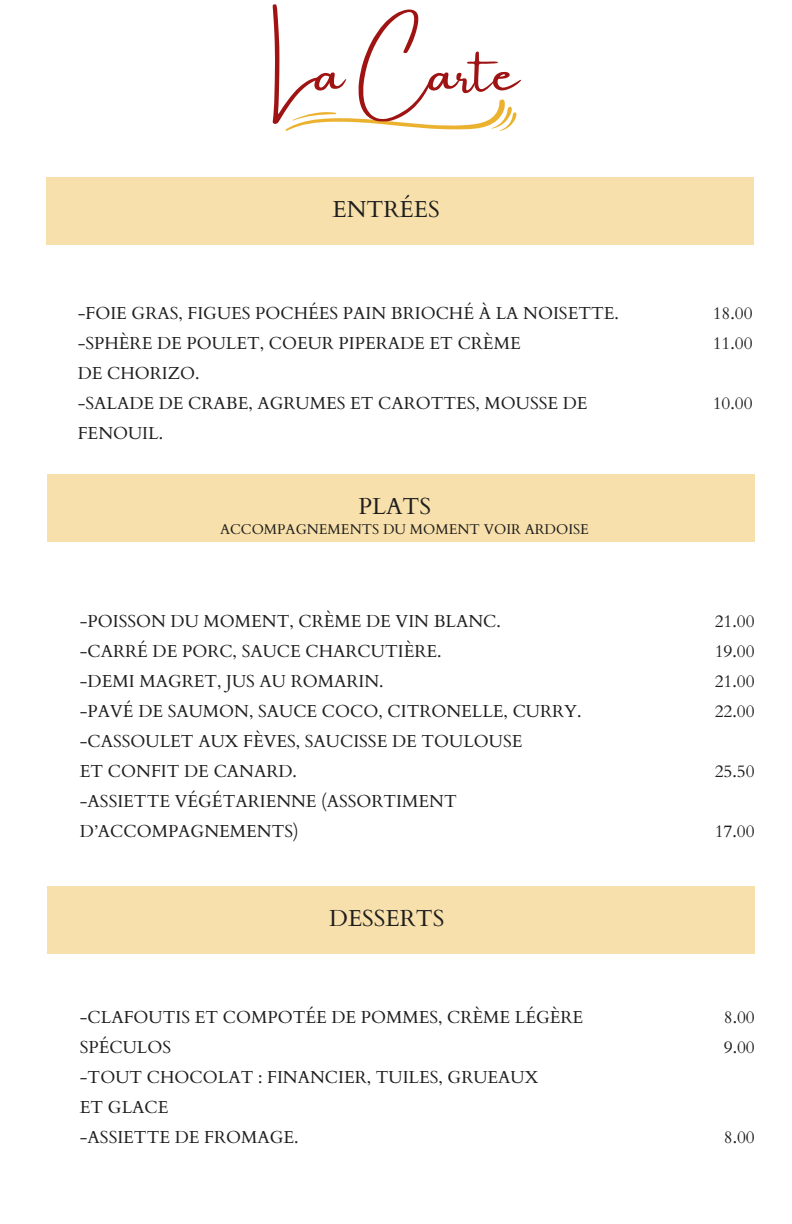
<style>
.page{position:relative;width:792px;height:1224px;background:#fff}
.page>*{position:absolute;margin:0;border:0;box-sizing:border-box;transform-origin:0 0}
.t1{font:54.7px "Amsterdam One";color:#9f1313}
.t2{font:23.1px "Cardo";color:#1e1e1e}
.t3{font:17.4px/30px "Cardo";color:#1e1e1e}
.t4{font:14.1px "Cardo";color:#1e1e1e}
</style>
<div class="page">
<svg style="left:285px;top:99px;width:232px;height:32px"></svg>
<div style="left:47px;top:177px;width:707px;height:67px;background:#f7e0ab"></div>
<div style="left:48px;top:474px;width:707px;height:68px;background:#f7e0ab"></div>
<div style="left:48px;top:886px;width:707px;height:67px;background:#f7e0ab"></div>
<p class="t1" style="left:273px;top:43px;width:248px">La Carte</p>
<p class="t2" style="left:332px;top:195px;width:109px">ENTRÉES</p>
<p class="t3" style="left:78px;top:298px;width:543px">-FOIE GRAS, FIGUES POCHÉES PAIN BRIOCHÉ À LA NOISETTE. -SPHÈRE DE POULET, COEUR PIPERADE ET CRÈME<br>DE CHORIZO.<br>-SALADE DE CRABE, AGRUMES ET CAROTTES, MOUSSE DE FENOUIL.</p>
<h2 class="t3" style="left:713px;top:298px;width:41px">18.00<br>11.00</h2>
<h3 class="t3" style="left:713px;top:388px;width:41px">10.00</h3>
<h3 class="t2" style="left:358px;top:491px;width:74px">PLATS</h3>
<h3 class="t4" style="left:220px;top:520px;width:370px">ACCOMPAGNEMENTS DU MOMENT VOIR ARDOISE</h3>
<h3 class="t3" style="left:80px;top:606px;width:503px">-POISSON DU MOMENT, CRÈME DE VIN BLANC.<br>-CARRÉ DE PORC, SAUCE CHARCUTIÈRE.<br>-DEMI MAGRET, JUS AU ROMARIN.<br>-PAVÉ DE SAUMON, SAUCE COCO, CITRONELLE, CURRY. -CASSOULET AUX FÈVES, SAUCISSE DE TOULOUSE<br>ET CONFIT DE CANARD.<br>-ASSIETTE VÉGÉTARIENNE (ASSORTIMENT D’ACCOMPAGNEMENTS)</h3>
<h3 class="t3" style="left:715px;top:606px;width:41px;text-align:justify">21.00<br>19.00<br>21.00<br>22.00</h3>
<h3 class="t3" style="left:715px;top:756px;width:41px">25.50</h3>
<h2 class="t3" style="left:715px;top:816px;width:41px">17.00</h2>
<h3 class="t2" style="left:329px;top:903px;width:117px">DESSERTS</h3>
<h2 class="t3" style="left:80px;top:1002px;width:505px">-CLAFOUTIS ET COMPOTÉE DE POMMES, CRÈME LÉGÈRE<br>SPÉCULOS<br>-TOUT CHOCOLAT : FINANCIER, TUILES, GRUEAUX<br>ET GLACE<br>-ASSIETTE DE FROMAGE.</h2>
<p class="t3" style="left:724px;top:1002px;width:33px">8.00<br>9.00</p>
<h3 class="t3" style="left:724px;top:1122px;width:33px">8.00</h3>
</div>
